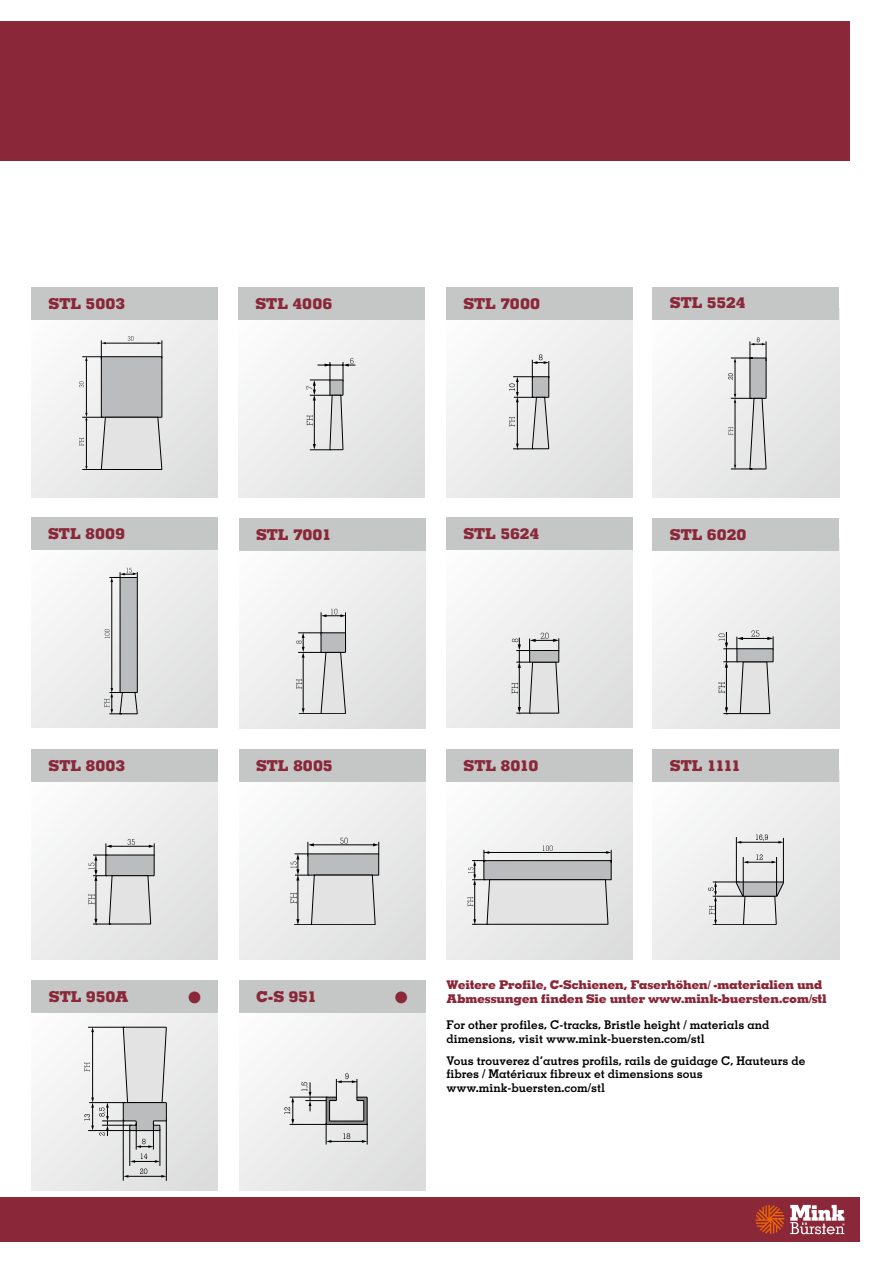
<style>
.page{position:relative;width:872px;height:1263px;background:#fff}
.page>*{position:absolute;margin:0;border:0;box-sizing:border-box;transform-origin:0 0}
.t1{font:27px "Times New Roman";color:#8a2738}
.t2{font:800 15px "Memphis LT Std";letter-spacing:-.015em;color:#8a2738}
.t3{font:700 12px/13.5px "Memphis LT Std";color:#000}
.t4{font:800 12px/13.5px "Memphis LT Std";letter-spacing:-.025em;color:#8a2738}
.s1{font-family:"Times New Roman";font-weight:400;font-size:27px}
</style>
<div class="page">
<div style="left:0;top:1197px;width:859px;height:45px;background:#8a2738"></div>
<svg style="left:755px;top:1205px;width:29px;height:29px"></svg>
<svg style="left:790px;top:1205px;width:54px;height:29px"></svg>
<div style="left:32px;top:308px;width:186px;height:189px;background:linear-gradient(to right,#f4f4f4,#e2e3e3)"></div>
<div style="left:32px;top:287px;width:186px;height:32px;background:#c5c6c6"></div>
<svg style="left:79px;top:336px;width:84px;height:134px"></svg>
<div style="left:238px;top:308px;width:186px;height:189px;background:linear-gradient(to right,#f5f5f5,#e3e3e3)"></div>
<div style="left:238px;top:287px;width:186px;height:32px;background:#c5c6c6"></div>
<svg style="left:306px;top:358px;width:49px;height:92px"></svg>
<div style="left:446px;top:308px;width:186px;height:189px;background:linear-gradient(to right,#f5f5f5,#e3e3e3)"></div>
<div style="left:446px;top:287px;width:186px;height:32px;background:#c5c6c6"></div>
<svg style="left:509px;top:354px;width:40px;height:96px"></svg>
<div style="left:653px;top:771px;width:186px;height:189px;background:linear-gradient(to right,#f5f5f5,#e3e3e3)"></div>
<div style="left:653px;top:750px;width:186px;height:32px;background:#c5c6c6"></div>
<hr style="left:736px;top:837px;width:1px;height:46px;background:#000">
<hr style="left:783px;top:838px;width:1px;height:45px;background:#000">
<hr style="left:740px;top:842px;width:39px;height:1px;background:#000">
<svg style="left:756px;top:834px;width:12px;height:7px"></svg>
<svg style="left:743px;top:854px;width:33px;height:9px"></svg>
<hr style="left:743px;top:857px;width:1px;height:39px;background:#000">
<hr style="left:776px;top:857px;width:1px;height:39px;background:#000">
<svg style="left:708px;top:881px;width:75px;height:44px;background:#c8c8c9"></svg>
<div style="left:653px;top:308px;width:186px;height:189px;background:linear-gradient(to right,#f5f5f5,#e3e3e3)"></div>
<div style="left:653px;top:287px;width:186px;height:32px;background:#c5c6c6"></div>
<svg style="left:728px;top:337px;width:39px;height:132px"></svg>
<div style="left:653px;top:539px;width:186px;height:189px;background:linear-gradient(to right,#f6f6f6,#e3e4e4)"></div>
<div style="left:653px;top:518px;width:186px;height:32px;background:#c5c6c6"></div>
<svg style="left:718px;top:630px;width:55px;height:85px;background:#ccc"></svg>
<div style="left:239px;top:1002px;width:186px;height:189px;background:linear-gradient(to right,#f5f5f5,#e2e2e3)"></div>
<div style="left:239px;top:981px;width:186px;height:32px;background:#c5c6c6"></div>
<div style="left:32px;top:1002px;width:186px;height:189px;background:linear-gradient(to right,#f3f3f3,#e1e1e1)"></div>
<div style="left:32px;top:981px;width:186px;height:32px;background:#c5c6c6"></div>
<hr style="left:123px;top:1119px;width:1px;height:62px;background:#000">
<hr style="left:166px;top:1119px;width:1px;height:62px;background:#000">
<svg style="left:84px;top:1027px;width:83px;height:151px"></svg>
<hr style="left:290px;top:1097px;width:37px;height:1px;background:#000">
<hr style="left:290px;top:1124px;width:37px;height:1px;background:#000">
<svg style="left:284px;top:1097px;width:10px;height:27px"></svg>
<svg style="left:301px;top:1073px;width:66px;height:71px;background:#cecfcf"></svg>
<div style="left:31px;top:539px;width:186px;height:189px;background:linear-gradient(to right,#f3f4f4,#e0e1e1)"></div>
<div style="left:31px;top:518px;width:186px;height:32px;background:#c5c6c6"></div>
<hr style="left:111px;top:581px;width:1px;height:109px;background:#000">
<div style="left:120px;top:577px;width:17px;height:115px;background:#bbbcbd"></div>
<div style="left:120px;top:577px;width:17px;height:116px;border:1px solid #000"></div>
<svg style="left:104px;top:688px;width:33px;height:26px"></svg>
<svg style="left:105px;top:629px;width:5px;height:9px"></svg>
<svg style="left:109px;top:568px;width:29px;height:14px"></svg>
<div style="left:239px;top:539px;width:186px;height:189px;background:linear-gradient(to right,#f6f7f7,#e4e4e4)"></div>
<div style="left:239px;top:518px;width:186px;height:32px;background:#c5c6c6"></div>
<svg style="left:296px;top:609px;width:50px;height:105px;background:#d0d0d0"></svg>
<div style="left:446px;top:539px;width:186px;height:189px;background:linear-gradient(to right,#f6f6f6,#e4e4e4)"></div>
<div style="left:446px;top:518px;width:186px;height:32px;background:#c5c6c6"></div>
<svg style="left:512px;top:633px;width:47px;height:81px;background:#c9caca"></svg>
<div style="left:0;top:21px;width:850px;height:140px;background:#8a2738"></div>
<div style="left:32px;top:771px;width:186px;height:189px;background:linear-gradient(to right,#f5f5f5,#e3e4e4)"></div>
<div style="left:32px;top:750px;width:186px;height:32px;background:#c5c6c6"></div>
<svg style="left:89px;top:839px;width:66px;height:86px;background:#ccc"></svg>
<div style="left:239px;top:771px;width:186px;height:189px;background:linear-gradient(to right,#f6f6f6,#e3e4e4)"></div>
<div style="left:239px;top:750px;width:186px;height:32px;background:#c5c6c6"></div>
<svg style="left:291px;top:838px;width:88px;height:87px;background:#cdcdcd"></svg>
<div style="left:446px;top:771px;width:186px;height:189px;background:linear-gradient(to right,#f6f6f6,#e4e4e4)"></div>
<div style="left:446px;top:750px;width:186px;height:32px;background:#c5c6c6"></div>
<svg style="left:468px;top:845px;width:143px;height:80px;background:#cecece"></svg>
<p class="t2" style="left:49px;top:294px;width:78px">STL 5003</p>
<p class="t2" style="left:255px;top:294px;width:78px">STL 4006</p>
<p class="t2" style="left:463px;top:294px;width:78px">STL 7000</p>
<p class="t2" style="left:670px;top:293px;width:77px">STL 5524</p>
<p class="t2" style="left:48px;top:524px;width:78px">STL 8009</p>
<p class="t2" style="left:256px;top:524px;width:77px">STL 7001</p>
<p class="t2" style="left:463px;top:524px;width:78px">STL 5624</p>
<p class="t2" style="left:670px;top:525px;width:78px">STL 6020</p>
<p class="t2" style="left:49px;top:756px;width:78px">STL 8003</p>
<p class="t2" style="left:256px;top:756px;width:78px">STL 8005</p>
<p class="t2" style="left:463px;top:756px;width:76px">STL 8010</p>
<p class="t2" style="left:670px;top:756px;width:73px">STL 1111</p>
<p class="t2" style="left:49px;top:987px;width:81px">STL 950A</p>
<p class="t2" style="left:187px;top:987px;width:132px"><span class="s1">●</span> C-S 951</p>
<h1 class="t1" style="left:393px;top:977px;width:18px">●</h1>
<p class="t4" style="left:446px;top:978px;width:381px">Weitere Profile, C-Schienen, Faserhöhen/ -materialien und<br>Abmessungen finden Sie unter www.mink-buersten.com/stl</p>
<p class="t3" style="left:446px;top:1018px;width:324px">For other profiles, C-tracks, Bristle height / materials and dimensions, visit www.mink-buersten.com/stl</p>
<p class="t3" style="left:446px;top:1053px;width:360px">Vous trouverez d’autres profils, rails de guidage C, Hauteurs de fibres / Matériaux fibreux et dimensions sous www.mink-buersten.com/stl</p>
</div>
